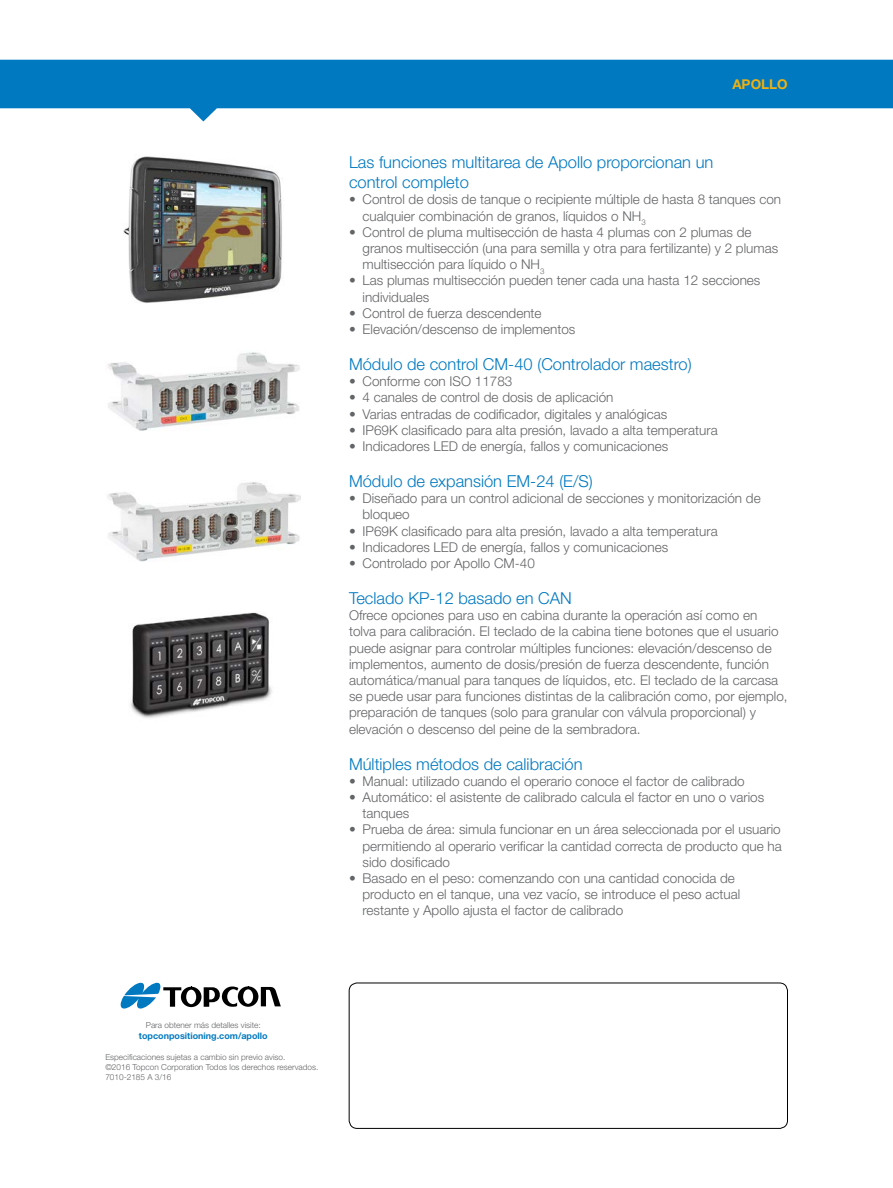
<style>
.page{position:relative;width:893px;height:1188px;background:#fff}
.page>*{position:absolute;margin:0;border:0;box-sizing:border-box;transform-origin:0 0}
.t1{font:300 16.5px/19.8px "Helvetica Neue LT Std";color:#0079c1}
.t2{font:300 13.5px/16.2px "Helvetica Neue LT Std";color:#636466}
.t3{font:700 13.5px "Helvetica Neue LT Std";color:#eeb111}
.t4{font:700 9px "Helvetica Neue LT Std";color:#0079c1}
.t5{font:300 8.25px/9.9px "Helvetica Neue LT Std";color:#636466}
</style>
<div class="page">
<div style="left:349px;top:983px;width:439px;height:146px;border:1px solid #000;border-radius:8px"></div>
<svg style="left:0;top:60px;width:893px;height:62px;fill:#0079c1"></svg>
<svg style="left:120px;top:983px;width:161px;height:26px"></svg>
<img style="left:123px;top:156px;width:159px;height:147px">
<img style="left:107px;top:352px;width:193px;height:79px">
<img style="left:107px;top:482px;width:193px;height:80px">
<img style="left:130px;top:612px;width:142px;height:106px">
<p class="t3" style="left:732px;top:75px;width:57px">APOLLO</p>
<p class="t1" style="left:349px;top:152px;width:366px">Las funciones multitarea de Apollo proporcionan un control completo</p>
<p class="t2" style="left:363px;top:191px;width:420px;text-indent:-14px">• Control de dosis de tanque o recipiente múltiple de hasta 8 tanques con cualquier combinación de granos, líquidos o NH<sub>3</sub></p>
<p class="t2" style="left:363px;top:224px;width:417px;text-indent:-14px">• Control de pluma multisección de hasta 4 plumas con 2 plumas de granos multisección (una para semilla y otra para fertilizante) y 2 plumas multisección para líquido o NH<sub>3</sub></p>
<p class="t2" style="left:363px;top:272px;width:399px;text-indent:-14px">• Las plumas multisección pueden tener cada una hasta 12 secciones individuales</p>
<p class="t2" style="left:349px;top:305px;width:194px">• Control de fuerza descendente</p>
<p class="t2" style="left:349px;top:321px;width:228px">• Elevación/descenso de implementos</p>
<p class="t1" style="left:349px;top:354px;width:344px">Módulo de control CM-40 (Controlador maestro)</p>
<p class="t2" style="left:349px;top:373px;width:165px">• Conforme con ISO 11783</p>
<p class="t2" style="left:349px;top:389px;width:266px">• 4 canales de control de dosis de aplicación</p>
<p class="t2" style="left:349px;top:405px;width:320px">• Varias entradas de codificador, digitales y analógicas</p>
<p class="t2" style="left:349px;top:422px;width:370px">• IP69K clasificado para alta presión, lavado a alta temperatura</p>
<p class="t2" style="left:349px;top:438px;width:321px">• Indicadores LED de energía, fallos y comunicaciones</p>
<p class="t1" style="left:349px;top:471px;width:245px">Módulo de expansión EM-24 (E/S)</p>
<p class="t2" style="left:363px;top:490px;width:400px;text-indent:-14px">• Diseñado para un control adicional de secciones y monitorización de bloqueo</p>
<p class="t2" style="left:349px;top:522px;width:370px">• IP69K clasificado para alta presión, lavado a alta temperatura</p>
<p class="t2" style="left:349px;top:539px;width:321px">• Indicadores LED de energía, fallos y comunicaciones</p>
<p class="t2" style="left:349px;top:555px;width:187px">• Controlado por Apollo CM-40</p>
<p class="t1" style="left:349px;top:588px;width:224px">Teclado KP-12 basado en CAN</p>
<p class="t2" style="left:349px;top:607px;width:440px">Ofrece opciones para uso en cabina durante la operación así como en tolva para calibración. El teclado de la cabina tiene botones que el usuario puede asignar para controlar múltiples funciones: elevación/descenso de implementos, aumento de dosis/presión de fuerza descendente, función automática/manual para tanques de líquidos, etc. El teclado de la carcasa se puede usar para funciones distintas de la calibración como, por ejemplo, preparación de tanques (solo para granular con válvula proporcional) y elevación o descenso del peine de la sembradora.</p>
<p class="t1" style="left:349px;top:753px;width:235px">Múltiples métodos de calibración</p>
<p class="t2" style="left:349px;top:773px;width:397px">• Manual: utilizado cuando el operario conoce el factor de calibrado</p>
<p class="t2" style="left:363px;top:789px;width:403px;text-indent:-14px">• Automático: el asistente de calibrado calcula el factor en uno o varios tanques</p>
<p class="t2" style="left:363px;top:821px;width:421px;text-align:justify;text-indent:-14px">• Prueba de área: simula funcionar en un área seleccionada por el usuario permitiendo al operario verificar la cantidad correcta de producto que ha sido dosificado</p>
<p class="t2" style="left:363px;top:870px;width:379px;text-indent:-14px">• Basado en el peso: comenzando con una cantidad conocida de producto en el tanque, una vez vacío, se introduce el peso actual restante y Apollo ajusta el factor de calibrado</p>
<p class="t5" style="left:146px;top:1020px;width:116px">Para obtener más detalles visite:</p>
<p class="t4" style="left:139px;top:1030px;width:130px">topconpositioning.com/apollo</p>
<p class="t5" style="left:105px;top:1052px;width:215px">Especificaciones sujetas a cambio sin previo aviso.<br>©2016 Topcon Corporation Todos los derechos reservados.<br>7010-2185 A 3/16</p>
</div>
